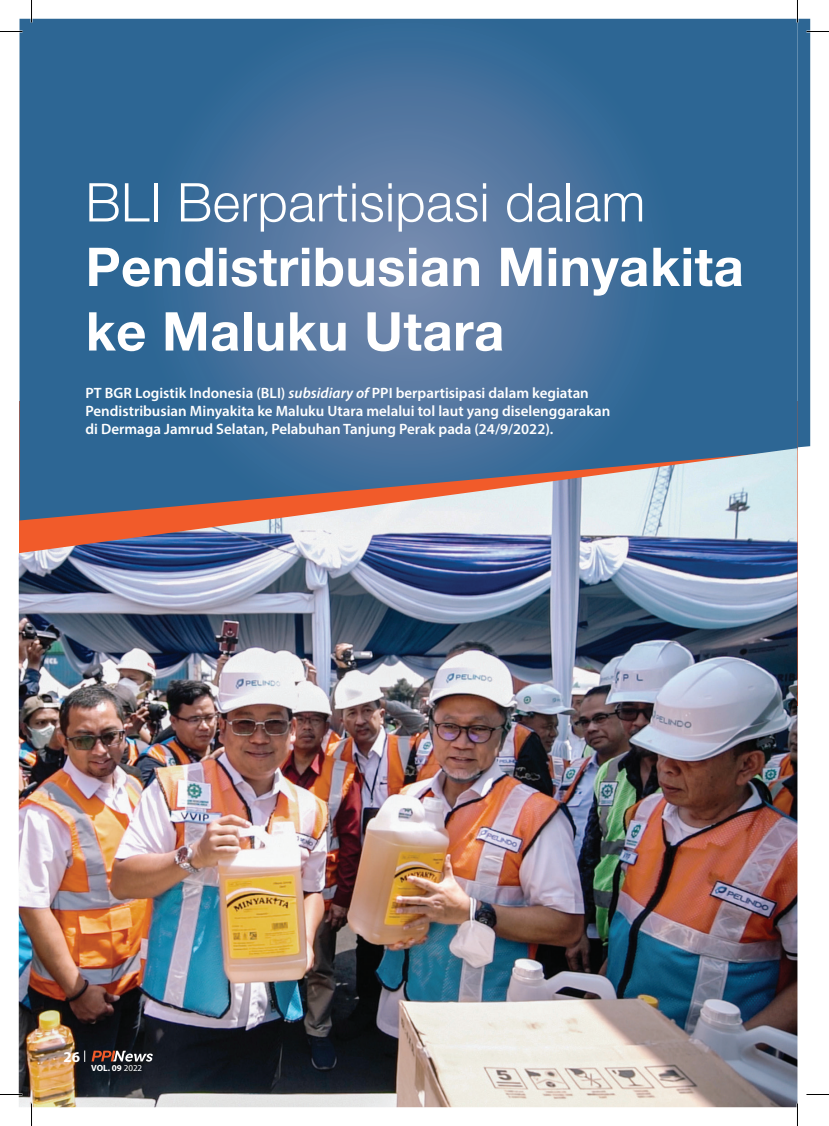
<style>
.page{position:relative;width:829px;height:1126px;background:#fff}
.page>*{position:absolute;margin:0;border:0;box-sizing:border-box;transform-origin:0 0}
.t1{font:700 53.55px/64.5px "Helvetica Neue";letter-spacing:.01em;color:#fff}
.t2{font:300 53.55px "Helvetica Neue";letter-spacing:.01em;color:#fff}
.t3{font:600 15px/18px "Myriad Pro";color:#fff}
.t4{font:700 15px "Myriad Pro";color:#fff}
.t5{font:700 9px "Myriad Pro";color:#fff}
.s1{font-style:italic}
.s2{font-weight:400}
</style>
<div class="page">
<svg style="left:19px;top:19px;width:778px;height:429px;background:#3f6e9a"></svg>
<img style="left:19px;top:448px;width:778px;height:659px">
<svg style="left:91px;top:1051px;width:62px;height:11px"></svg>
<hr style="left:796px;top:0;width:2px;height:22px;background:#fff">
<hr style="left:796px;top:1103px;width:2px;height:23px;background:#fff">
<svg style="left:0;top:31px;width:22px;height:1px"></svg>
<svg style="left:0;top:1094px;width:22px;height:1px"></svg>
<svg style="left:806px;top:1094px;width:22px;height:1px"></svg>
<svg style="left:31px;top:0;width:1px;height:22px"></svg>
<svg style="left:31px;top:1103px;width:1px;height:23px"></svg>
<svg style="left:797px;top:0;width:31px;height:447px"></svg>
<svg style="left:797px;top:1103px;width:1px;height:23px"></svg>
<h1 class="t2" style="left:86px;top:159px;width:561px">BLI Berpartisipasi dalam</h1>
<h1 class="t1" style="left:86px;top:236px;width:659px">Pendistribusian Minyakita ke Maluku Utara</h1>
<p class="t3" style="left:86px;top:383px;width:526px">PT BGR Logistik Indonesia (BLI) <span class="s1">subsidiary of</span> PPI berpartisipasi dalam kegiatan<br>Pendistribusian Minyakita ke Maluku Utara melalui tol laut yang diselenggarakan di Dermaga Jamrud Selatan, Pelabuhan Tanjung Perak pada (24/9/2022).</p>
<p class="t4" style="left:63px;top:1047px;width:18px">26</p>
<p class="t5" style="left:91px;top:1062px;width:53px">VOL. 09 <span class="s2">2022</span></p>
</div>
